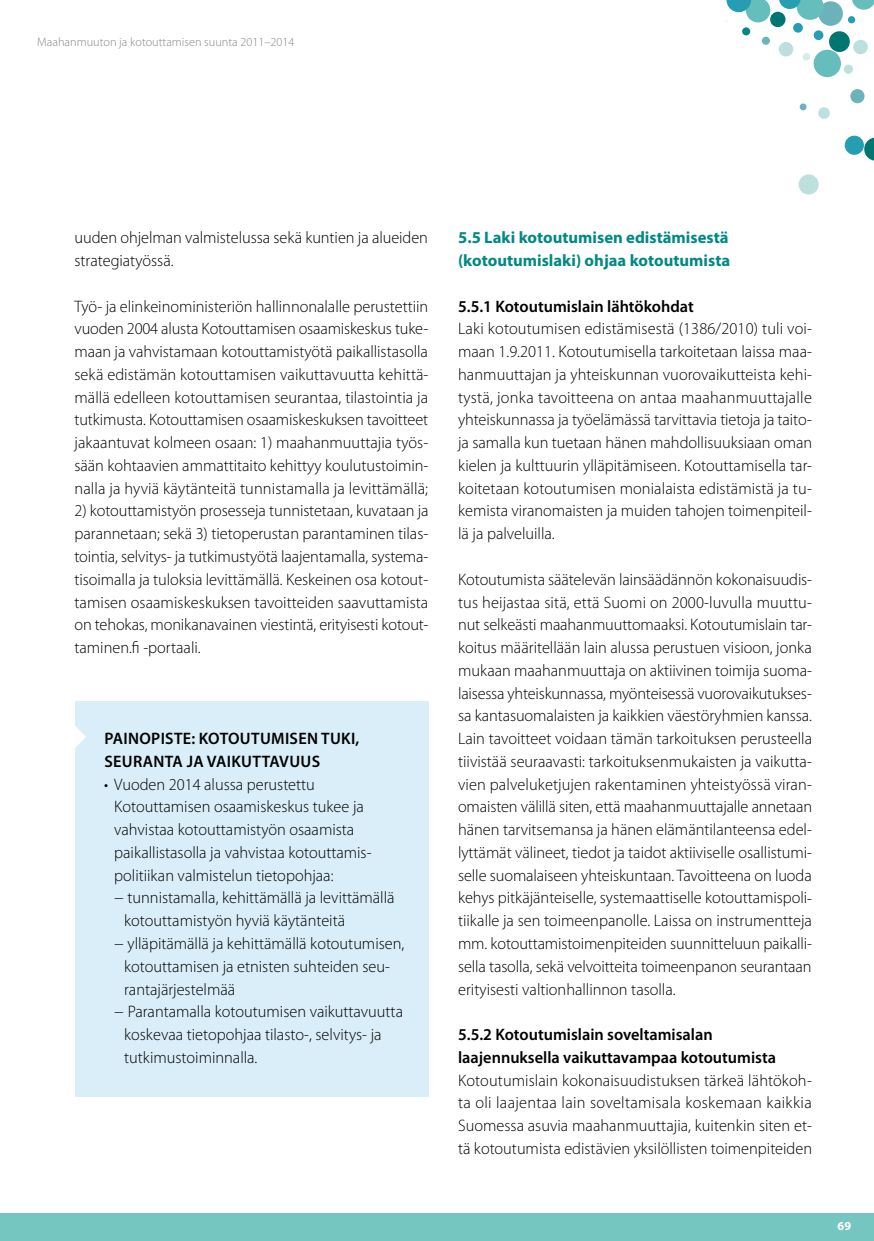
<style>
.page{position:relative;width:874px;height:1241px;background:#fff}
.page>*{position:absolute;margin:0;border:0;box-sizing:border-box;transform-origin:0 0}
.t1{font:300 16.62px/22.8px "Myriad Pro";color:#000;text-align:justify}
.t2{font:600 16.62px/22.8px "Myriad Pro";color:#000}
.t3{font:700 16.62px/22.8px "Myriad Pro";color:#008984}
.t4{font:600 16.62px/22.8px "Myriad Pro";letter-spacing:.02em;color:#000}
.t5{font:300 12.25px "Myriad Pro";color:#878787}
.t6{font:700 12.25px "Myriad Pro";color:#fff}
</style>
<div class="page">
<svg style="left:852px;top:0;width:21px;height:10px"></svg>
<div style="left:847px;top:16px;width:7px;height:7px;background:#249eb0;border-radius:50%"></div>
<div style="left:817px;top:1px;width:25px;height:25px;background:#6bb2bb;border-radius:50%"></div>
<svg style="left:778px;top:0;width:45px;height:20px"></svg>
<div style="left:852px;top:40px;width:15px;height:14px;background:#bde0df;border-radius:50%"></div>
<div style="left:828px;top:31px;width:21px;height:21px;background:#007671;border-radius:50%"></div>
<div style="left:813px;top:30px;width:10px;height:10px;background:#249eb0;border-radius:50%"></div>
<svg style="left:792px;top:23px;width:10px;height:10px"></svg>
<div style="left:769px;top:12px;width:16px;height:15px;background:#007671;border-radius:50%"></div>
<div style="left:843px;top:65px;width:9px;height:9px;background:#bde0df;border-radius:50%"></div>
<div style="left:813px;top:50px;width:27px;height:27px;background:#65bebc;border-radius:50%"></div>
<div style="left:802px;top:53px;width:7px;height:8px;background:#d5eceb;border-radius:50%"></div>
<div style="left:778px;top:42px;width:14px;height:14px;background:#bde0df;border-radius:50%"></div>
<div style="left:761px;top:37px;width:8px;height:8px;background:#6bb2bb;border-radius:50%"></div>
<svg style="left:741px;top:27px;width:8px;height:8px"></svg>
<svg style="left:726px;top:0;width:44px;height:23px"></svg>
<div style="left:849px;top:89px;width:15px;height:14px;background:#6bb2bb;border-radius:50%"></div>
<div style="left:817px;top:107px;width:12px;height:12px;background:#bde0df;border-radius:50%"></div>
<div style="left:799px;top:103px;width:7px;height:7px;background:#6bb2bb;border-radius:50%"></div>
<svg style="left:863px;top:138px;width:10px;height:23px"></svg>
<div style="left:844px;top:136px;width:19px;height:19px;background:#249eb0;border-radius:50%"></div>
<div style="left:798px;top:174px;width:20px;height:20px;background:#bde0df;border-radius:50%"></div>
<div style="left:0;top:1213px;width:873px;height:27px;background:#75c5c1"></div>
<div style="left:75px;top:701px;width:353px;height:395px;background:#d9eef8"></div>
<svg style="left:75px;top:726px;width:11px;height:22px"></svg>
<p class="t5" style="left:37px;top:36px;width:259px">Maahanmuuton ja kotouttamisen suunta 2011–2014</p>
<p class="t1" style="left:74px;top:227px;width:355px">uuden ohjelman valmistelussa sekä kuntien ja alueiden strategiatyössä.</p>
<p class="t1" style="left:74px;top:295px;width:355px">Työ- ja elinkeinoministeriön hallinnonalalle perustettiin vuoden 2004 alusta Kotouttamisen osaamiskeskus tuke&shy;maan ja vahvistamaan kotouttamistyötä paikallistasolla sekä edistämän kotouttamisen vaikuttavuutta kehittä&shy;mällä edelleen kotouttamisen seurantaa, tilastointia ja tutkimusta. Kotouttamisen osaamiskeskuksen tavoitteet jakaantuvat kolmeen osaan: 1) maahanmuuttajia työs&shy;sään kohtaavien ammattitaito kehittyy koulutustoimin&shy;nalla ja hyviä käytänteitä tunnistamalla ja levittämällä;</p>
<p class="t1" style="left:74px;top:499px;width:355px">2) kotouttamistyön prosesseja tunnistetaan, kuvataan ja parannetaan; sekä 3) tietoperustan parantaminen tilas&shy;tointia, selvitys- ja tutkimustyötä laajentamalla, systema&shy;tisoimalla ja tuloksia levittämällä. Keskeinen osa kotout&shy;tamisen osaamiskeskuksen tavoitteiden saavuttamista on tehokas, monikanavainen viestintä, erityisesti kotout&shy;taminen.fi -portaali.</p>
<p class="t4" style="left:104px;top:727px;width:256px">PAINOPISTE: KOTOUTUMISEN TUKI,<br>SEURANTA JA VAIKUTTAVUUS</p>
<p class="t1" style="left:104px;top:772px;width:212px">• Vuoden 2014 alussa perustettu</p>
<p class="t1" style="left:114px;top:795px;width:251px">Kotouttamisen osaamiskeskus tukee ja</p>
<p class="t1" style="left:114px;top:818px;width:241px">vahvistaa kotouttamistyön osaamista</p>
<p class="t1" style="left:114px;top:841px;width:259px">paikallistasolla ja vahvistaa kotouttamis-</p>
<p class="t1" style="left:114px;top:863px;width:221px">politiikan valmistelun tietopohjaa:</p>
<p class="t1" style="left:114px;top:886px;width:282px">− tunnistamalla, kehittämällä ja levittämällä</p>
<p class="t1" style="left:124px;top:909px;width:222px">kotouttamistyön hyviä käytänteitä</p>
<p class="t1" style="left:114px;top:932px;width:291px">− ylläpitämällä ja kehittämällä kotoutumisen,</p>
<p class="t1" style="left:124px;top:954px;width:267px">kotouttamisen ja etnisten suhteiden seu-</p>
<p class="t1" style="left:124px;top:977px;width:112px">rantajärjestelmää</p>
<p class="t1" style="left:114px;top:1000px;width:290px">− Parantamalla kotoutumisen vaikuttavuutta</p>
<p class="t1" style="left:124px;top:1023px;width:259px">koskevaa tietopohjaa tilasto-, selvitys- ja</p>
<p class="t1" style="left:124px;top:1045px;width:135px">tutkimustoiminnalla.</p>
<p class="t3" style="left:458px;top:226px;width:273px">5.5 Laki kotoutumisen edistämisestä (kotoutumislaki) ohjaa kotoutumista</p>
<p class="t2" style="left:458px;top:295px;width:237px">5.5.1 Kotoutumislain lähtökohdat</p>
<p class="t1" style="left:458px;top:317px;width:355px">Laki kotoutumisen edistämisestä (1386/2010) tuli voi&shy;maan 1.9.2011. Kotoutumisella tarkoitetaan laissa maa&shy;hanmuuttajan ja yhteiskunnan vuorovaikutteista kehi&shy;tystä, jonka tavoitteena on antaa maahanmuuttajalle yhteiskunnassa ja työelämässä tarvittavia tietoja ja taito&shy;ja samalla kun tuetaan hänen mahdollisuuksiaan oman kielen ja kulttuurin ylläpitämiseen. Kotouttamisella tar&shy;koitetaan kotoutumisen monialaista edistämistä ja tu&shy;kemista viranomaisten ja muiden tahojen toimenpiteil&shy;lä ja palveluilla.</p>
<p class="t1" style="left:458px;top:568px;width:355px">Kotoutumista säätelevän lainsäädännön kokonaisuudis&shy;tus heijastaa sitä, että Suomi on 2000-luvulla muuttu&shy;nut selkeästi maahanmuuttomaaksi. Kotoutumislain tar&shy;koitus määritellään lain alussa perustuen visioon, jonka mukaan maahanmuuttaja on aktiivinen toimija suoma&shy;laisessa yhteiskunnassa, myönteisessä vuorovaikutukses&shy;sa kantasuomalaisten ja kaikkien väestöryhmien kanssa.<br>Lain tavoitteet voidaan tämän tarkoituksen perusteella tiivistää seuraavasti: tarkoituksenmukaisten ja vaikutta&shy;vien palveluketjujen rakentaminen yhteistyössä viran&shy;omaisten välillä siten, että maahanmuuttajalle annetaan hänen tarvitsemansa ja hänen elämäntilanteensa edel&shy;lyttämät välineet, tiedot ja taidot aktiiviselle osallistumi&shy;selle suomalaiseen yhteiskuntaan. Tavoitteena on luoda kehys pitkäjänteiselle, systemaattiselle kotouttamispoli&shy;tiikalle ja sen toimeenpanolle. Laissa on instrumentteja mm. kotouttamistoimenpiteiden suunnitteluun paikalli&shy;sella tasolla, sekä velvoitteita toimeenpanon seurantaan erityisesti valtionhallinnon tasolla.</p>
<p class="t2" style="left:458px;top:1023px;width:319px">5.5.2 Kotoutumislain soveltamisalan laajennuksella vaikuttavampaa kotoutumista</p>
<p class="t1" style="left:458px;top:1068px;width:355px">Kotoutumislain kokonaisuudistuksen tärkeä lähtökoh&shy;ta oli laajentaa lain soveltamisala koskemaan kaikkia Suomessa asuvia maahanmuuttajia, kuitenkin siten et&shy;tä kotoutumista edistävien yksilöllisten toimenpiteiden</p>
<p class="t6" style="left:837px;top:1219px;width:15px">69</p>
</div>
